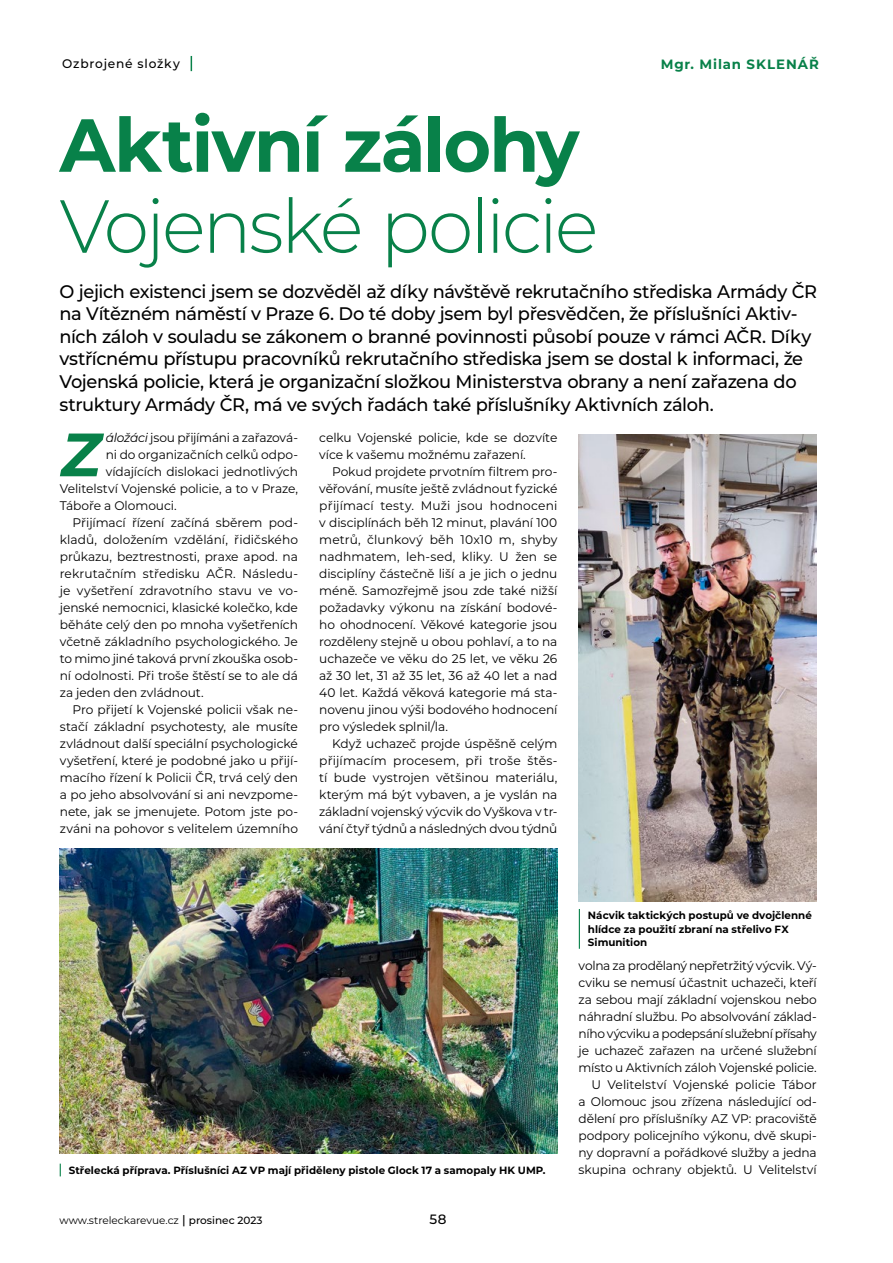
<style>
.page{position:relative;width:893px;height:1263px;background:#fff}
.page>*{position:absolute;margin:0;border:0;box-sizing:border-box;transform-origin:0 0}
.t1{font:300 75px "Montserrat";letter-spacing:-.04em;color:#088149}
.t2{font:700 75px "Montserrat";letter-spacing:-.025em;color:#088149}
.t3{font:italic 700 61.05px "Montserrat";color:#088149}
.t4{font:500 18.15px/22.5px "Montserrat";letter-spacing:-.02em;color:#000}
.t5{font:700 13.5px "Montserrat";letter-spacing:.07em;color:#088149}
.t6{font:500 13.5px "Montserrat";color:#000}
.t7{font:12.45px/17px "Montserrat";letter-spacing:-.01em;color:#000;text-align:justify}
.t8{font:500 12.45px "Montserrat";letter-spacing:.065em;color:#000}
.t9{font:700 10.5px/13.5px "Montserrat";letter-spacing:.005em;color:#000}
.t10{font:10.5px "Montserrat";letter-spacing:-.005em;color:#000}
.s1{font-style:italic}
.s2{font-weight:500;font-size:12px}
.s3{font-weight:500}
</style>
<div class="page">
<svg style="left:191px;top:56px;width:1px;height:15px"></svg>
<img style="left:579px;top:434px;width:237px;height:467px">
<hr style="left:579px;top:909px;width:1px;height:40px;background:#088149">
<img style="left:59px;top:848px;width:498px;height:306px">
<svg style="left:60px;top:1163px;width:1px;height:13px"></svg>
<p class="t8" style="left:62px;top:55px;width:119px">Ozbrojené složky</p>
<p class="t5" style="left:661px;top:54px;width:160px">Mgr. Milan SKLENÁŘ</p>
<h1 class="t2" style="left:60px;top:91px;width:521px">Aktivní zálohy</h1>
<h1 class="t1" style="left:60px;top:175px;width:540px">Vojenské policie</h1>
<p class="t4" style="left:60px;top:280px;width:759px">O jejich existenci jsem se dozvěděl až díky návštěvě rekrutačního střediska Armády ČR na Vítězném náměstí v Praze 6. Do té doby jsem byl přesvědčen, že příslušníci Aktiv&shy;ních záloh v souladu se zákonem o branné povinnosti působí pouze v rámci AČR. Díky vstřícnému přístupu pracovníků rekrutačního střediska jsem se dostal k informaci, že Vojenská policie, která je organizační složkou Ministerstva obrany a není zařazena do struktury Armády ČR, má ve svých řadách také příslušníky Aktivních záloh.</p>
<h2 class="t3" style="left:61px;top:411px;width:42px">Z</h2>
<p class="t7" style="left:106px;top:429px;width:194px"><span class="s1">áložáci</span> jsou přijímáni a zařazová-</p>
<p class="t7" style="left:319px;top:429px;width:240px">celku Vojenské policie, kde se dozvíte více k vašemu možnému zařazení.</p>
<p class="t7" style="left:319px;top:463px;width:240px;text-indent:13px">Pokud projdete prvotním filtrem pro&shy;věřování, musíte ještě zvládnout fyzické přijímací testy. Muži jsou hodnoceni v disciplínách běh 12 minut, plavání 100 metrů, člunkový běh 10x10 m, shyby nadhmatem, leh-sed, kliky. U žen se disciplíny částečně liší a je jich o jednu méně. Samozřejmě jsou zde také nižší požadavky výkonu na získání bodové&shy;ho ohodnocení. Věkové kategorie jsou rozděleny stejně u obou pohlaví, a to na uchazeče ve věku do 25 let, ve věku 26 až 30 let, 31 až 35 let, 36 až 40 let a nad 40 let. Každá věková kategorie má sta&shy;novenu jinou výši bodového hodnocení pro výsledek splnil/la.</p>
<p class="t7" style="left:319px;top:735px;width:240px;text-indent:13px">Když uchazeč projde úspěšně celým přijímacím procesem, při troše štěs&shy;tí bude vystrojen většinou materiálu, kterým má být vybaven, a je vyslán na základní vojenský výcvik do Vyškova v tr&shy;vání čtyř týdnů a následných dvou týdnů</p>
<p class="t7" style="left:106px;top:446px;width:194px">ni do organizačních celků odpo-</p>
<p class="t7" style="left:106px;top:463px;width:194px">vídajících dislokaci jednotlivých</p>
<p class="t7" style="left:60px;top:480px;width:240px">Velitelství Vojenské policie, a to v Praze,</p>
<p class="t7" style="left:60px;top:497px;width:118px">Táboře a Olomouci.</p>
<p class="t7" style="left:73px;top:514px;width:227px">Přijímací řízení začíná sběrem pod-</p>
<p class="t7" style="left:60px;top:531px;width:240px">kladů, doložením vzdělání, řidičského</p>
<p class="t7" style="left:60px;top:548px;width:240px">průkazu, beztrestnosti, praxe apod. na</p>
<p class="t7" style="left:60px;top:565px;width:240px">rekrutačním středisku AČR. Následu-</p>
<p class="t7" style="left:60px;top:582px;width:240px">je vyšetření zdravotního stavu ve vo-</p>
<p class="t7" style="left:60px;top:599px;width:240px">jenské nemocnici, klasické kolečko, kde</p>
<p class="t7" style="left:60px;top:616px;width:240px">běháte celý den po mnoha vyšetřeních</p>
<p class="t7" style="left:60px;top:633px;width:240px">včetně základního psychologického. Je</p>
<p class="t7" style="left:60px;top:650px;width:240px">to mimo jiné taková první zkouška osob-</p>
<p class="t7" style="left:60px;top:667px;width:240px">ní odolnosti. Při troše štěstí se to ale dá</p>
<p class="t7" style="left:60px;top:684px;width:145px">za jeden den zvládnout.</p>
<p class="t7" style="left:73px;top:701px;width:227px">Pro přijetí k Vojenské policii však ne-</p>
<p class="t7" style="left:60px;top:718px;width:240px">stačí základní psychotesty, ale musíte</p>
<p class="t7" style="left:60px;top:735px;width:240px">zvládnout další speciální psychologické</p>
<p class="t7" style="left:60px;top:752px;width:240px">vyšetření, které je podobné jako u přijí-</p>
<p class="t7" style="left:60px;top:769px;width:240px">macího řízení k Policii ČR, trvá celý den</p>
<p class="t7" style="left:60px;top:786px;width:240px">a po jeho absolvování si ani nevzpome-</p>
<p class="t7" style="left:60px;top:803px;width:240px">nete, jak se jmenujete. Potom jste po-</p>
<p class="t7" style="left:60px;top:820px;width:240px">zváni na pohovor s velitelem územního</p>
<p class="t9" style="left:69px;top:1163px;width:478px">Střelecká příprava. Příslušníci AZ VP mají přiděleny pistole Glock 17 a samopaly HK UMP.</p>
<p class="t10" style="left:60px;top:1213px;width:205px">www.streleckarevue.cz <span class="s2">|</span> <span class="s3">prosinec 2023</span></p>
<p class="t6" style="left:429px;top:1210px;width:19px">58</p>
<p class="t9" style="left:588px;top:908px;width:226px">Nácvik taktických postupů ve dvojčlenné hlídce za použití zbraní na střelivo FX<br>Simunition</p>
<p class="t7" style="left:579px;top:956px;width:240px;text-align:right">volna za prodělaný nepřetržitý výcvik. Vý&shy;cviku se nemusí účastnit uchazeči, kteří za sebou mají základní vojenskou nebo náhradní službu. Po absolvování základ&shy;ního výcviku a podepsání služební přísahy je uchazeč zařazen na určené služební místo u Aktivních záloh Vojenské policie.<br>U Velitelství Vojenské policie Tábor<br>a Olomouc jsou zřízena následující od&shy;dělení pro příslušníky AZ VP: pracoviště podpory policejního výkonu, dvě skupi&shy;ny dopravní a pořádkové služby a jedna skupina ochrany objektů. U Velitelství</p>
</div>
